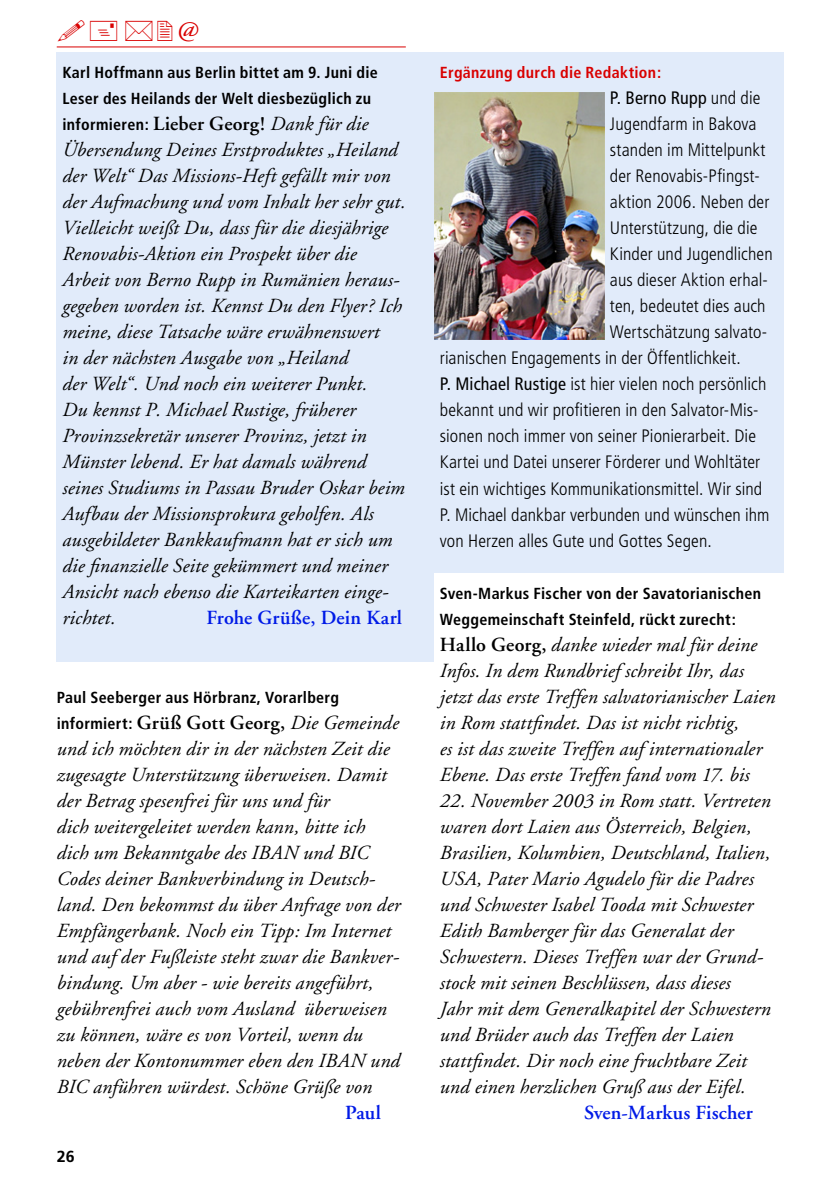
<style>
.page{position:relative;width:840px;height:1191px;background:#fff}
.page>*{position:absolute;margin:0;border:0;box-sizing:border-box;transform-origin:0 0}
.t1{font:28px "Adobe Garamond";color:#d90000}
.t2{font:italic 20px/26px "Adobe Garamond";letter-spacing:.01em;color:#000}
.t3{font:600 20px "Adobe Garamond";letter-spacing:.005em;color:#001ae6}
.t4{font:600 20px "Adobe Garamond";letter-spacing:.015em;color:#000}
.t5{font:300 condensed 18px "Frutiger";letter-spacing:.005em;color:#000}
.t6{font:condensed 18px "Frutiger";letter-spacing:.01em;color:#000}
.t7{font:700 condensed 16px/26px "Frutiger";letter-spacing:.02em;color:#000}
.t8{font:700 condensed 16px "Frutiger";letter-spacing:.02em;color:#d90000}
.t9{font:700 16px "Frutiger";color:#000}
.s1{font-family:"Adobe Garamond";font-weight:600;font-stretch:normal;font-size:20px}
.s2{font-family:"Adobe Garamond";font-weight:400;font-style:italic;font-stretch:normal;font-size:20px}
.s3{font-family:"Frutiger";font-weight:700;font-stretch:condensed;font-size:16px}
.s4{font-weight:400;font-style:italic}
.s5{font-weight:300}
.s6{font-weight:400}
.s7{font-weight:600;font-style:normal}
</style>
<div class="page">
<div style="left:434px;top:52px;width:348px;height:520px;background:#e1ebfa"></div>
<img style="left:434px;top:92px;width:170px;height:247px">
<hr style="left:57px;top:46px;width:348px;height:1px;background:#d90000">
<div style="left:57px;top:52px;width:377px;height:610px;background:#e1ebfa"></div>
<p class="t1" style="left:178px;top:18px;width:23px">@</p>
<p class="t7" style="left:62px;top:60px;width:317px">Karl Hoffmann aus Berlin bittet am 9. Juni die<br>Leser des Heilands der Welt diesbezüglich zu informieren: <span class="s1">Lieber Georg!</span> <span class="s2">Dank für die</span></p>
<p class="t2" style="left:62px;top:136px;width:345px">Übersendung Deines Erstproduktes „Heiland der Welt“ Das Missions-Heft gefällt mir von der Aufmachung und vom Inhalt her sehr gut.<br>Vielleicht weißt Du, dass für die diesjährige Renovabis-Aktion ein Prospekt über die Arbeit von Berno Rupp in Rumänien heraus&shy;gegeben worden ist. Kennst Du den Flyer? Ich meine, diese Tatsache wäre erwähnenswert<br>in der nächsten Ausgabe von „Heiland<br>der Welt“. Und noch ein weiterer Punkt.<br>Du kennst P. Michael Rustige, früherer Provinzsekretär unserer Provinz, jetzt in Münster lebend. Er hat damals während seines Studiums in Passau Bruder Oskar beim Aufbau der Missionsprokura geholfen. Als ausgebildeter Bankkaufmann hat er sich um die finanzielle Seite gekümmert und meiner Ansicht nach ebenso die Karteikarten einge&shy;richtet.</p>
<p class="t3" style="left:206px;top:606px;width:197px">Frohe Grüße, Dein Karl</p>
<p class="t7" style="left:57px;top:684px;width:283px">Paul Seeberger aus Hörbranz, Vorarlberg</p>
<p class="t4" style="left:57px;top:710px;width:343px"><span class="s3">informiert:</span> Grüß Gott Georg, <span class="s4">Die Gemeinde</span></p>
<p class="t2" style="left:57px;top:735px;width:334px">und ich möchten dir in der nächsten Zeit die</p>
<p class="t2" style="left:57px;top:761px;width:331px">zugesagte Unterstützung überweisen. Damit</p>
<p class="t2" style="left:57px;top:787px;width:274px">der Betrag spesenfrei für uns und für</p>
<p class="t2" style="left:57px;top:813px;width:310px">dich weitergeleitet werden kann, bitte ich</p>
<p class="t2" style="left:57px;top:839px;width:314px">dich um Bekanntgabe des IBAN und BIC</p>
<p class="t2" style="left:57px;top:865px;width:318px">Codes deiner Bankverbindung in Deutsch-</p>
<p class="t2" style="left:57px;top:891px;width:345px">land. Den bekommst du über Anfrage von der</p>
<p class="t2" style="left:57px;top:917px;width:336px">Empfängerbank. Noch ein Tipp: Im Internet</p>
<p class="t2" style="left:57px;top:943px;width:342px">und auf der Fußleiste steht zwar die Bankver-</p>
<p class="t2" style="left:57px;top:969px;width:318px">bindung. Um aber - wie bereits angeführt,</p>
<p class="t2" style="left:57px;top:995px;width:331px">gebührenfrei auch vom Ausland überweisen</p>
<p class="t2" style="left:57px;top:1021px;width:307px">zu können, wäre es von Vorteil, wenn du</p>
<p class="t2" style="left:57px;top:1047px;width:344px">neben der Kontonummer eben den IBAN und</p>
<p class="t2" style="left:57px;top:1073px;width:317px">BIC anführen würdest. Schöne Grüße von</p>
<p class="t3" style="left:345px;top:1100px;width:37px">Paul</p>
<p class="t9" style="left:57px;top:1147px;width:20px">26</p>
<p class="t8" style="left:439px;top:63px;width:223px">Ergänzung durch die Redaktion:</p>
<p class="t6" style="left:609px;top:88px;width:152px">P. Berno Rupp <span class="s5">und die</span></p>
<p class="t5" style="left:609px;top:114px;width:148px">Jugendfarm in Bakova</p>
<p class="t5" style="left:609px;top:140px;width:157px">standen im Mittelpunkt</p>
<p class="t5" style="left:609px;top:166px;width:151px">der Renovabis-Pfingst-</p>
<p class="t5" style="left:609px;top:192px;width:161px">aktion 2006. Neben der</p>
<p class="t5" style="left:609px;top:218px;width:149px">Unterstützung, die die</p>
<p class="t5" style="left:609px;top:244px;width:164px">Kinder und Jugendlichen</p>
<p class="t5" style="left:609px;top:270px;width:159px">aus dieser Aktion erhal-</p>
<p class="t5" style="left:609px;top:296px;width:157px">ten, bedeutet dies auch</p>
<p class="t5" style="left:609px;top:322px;width:159px">Wertschätzung salvato-</p>
<p class="t5" style="left:439px;top:348px;width:302px">rianischen Engagements in der Öffentlichkeit.</p>
<p class="t5" style="left:439px;top:374px;width:328px"><span class="s6">P. Michael Rustige</span> ist hier vielen noch persönlich</p>
<p class="t5" style="left:439px;top:400px;width:320px">bekannt und wir profitieren in den Salvator-Mis-</p>
<p class="t5" style="left:439px;top:426px;width:317px">sionen noch immer von seiner Pionierarbeit. Die</p>
<p class="t5" style="left:439px;top:452px;width:321px">Kartei und Datei unserer Förderer und Wohltäter</p>
<p class="t5" style="left:439px;top:478px;width:324px">ist ein wichtiges Kommunikationsmittel. Wir sind</p>
<p class="t5" style="left:439px;top:504px;width:331px">P. Michael dankbar verbunden und wünschen ihm</p>
<p class="t5" style="left:439px;top:530px;width:273px">von Herzen alles Gute und Gottes Segen.</p>
<p class="t7" style="left:439px;top:580px;width:322px">Sven-Markus Fischer von der Savatorianischen<br>Weggemeinschaft Steinfeld, rückt zurecht:</p>
<p class="t2" style="left:439px;top:630px;width:337px"><span class="s7">Hallo Georg,</span> danke wieder mal für deine Infos. In dem Rundbrief schreibt Ihr, das jetzt das erste Treffen salvatorianischer Laien in Rom stattfindet. Das ist nicht richtig,<br>es ist das zweite Treffen auf internationaler Ebene. Das erste Treffen fand vom 17. bis</p>
<p class="t2" style="left:439px;top:786px;width:332px">22. November 2003 in Rom statt. Vertreten</p>
<p class="t2" style="left:439px;top:812px;width:313px">waren dort Laien aus Österreich, Belgien,</p>
<p class="t2" style="left:439px;top:838px;width:332px">Brasilien, Kolumbien, Deutschland, Italien,</p>
<p class="t2" style="left:439px;top:864px;width:315px">USA, Pater Mario Agudelo für die Padres</p>
<p class="t2" style="left:439px;top:890px;width:315px">und Schwester Isabel Tooda mit Schwester</p>
<p class="t2" style="left:439px;top:916px;width:295px">Edith Bamberger für das Generalat der</p>
<p class="t2" style="left:439px;top:942px;width:323px">Schwestern. Dieses Treffen war der Grund-</p>
<p class="t2" style="left:439px;top:968px;width:292px">stock mit seinen Beschlüssen, dass dieses</p>
<p class="t2" style="left:439px;top:994px;width:332px">Jahr mit dem Generalkapitel der Schwestern</p>
<p class="t2" style="left:439px;top:1020px;width:295px">und Brüder auch das Treffen der Laien</p>
<p class="t2" style="left:439px;top:1046px;width:308px">stattfindet. Dir noch eine fruchtbare Zeit</p>
<p class="t2" style="left:439px;top:1072px;width:307px">und einen herzlichen Gruß aus der Eifel.</p>
<p class="t3" style="left:583px;top:1100px;width:170px">Sven-Markus Fischer</p>
</div>
